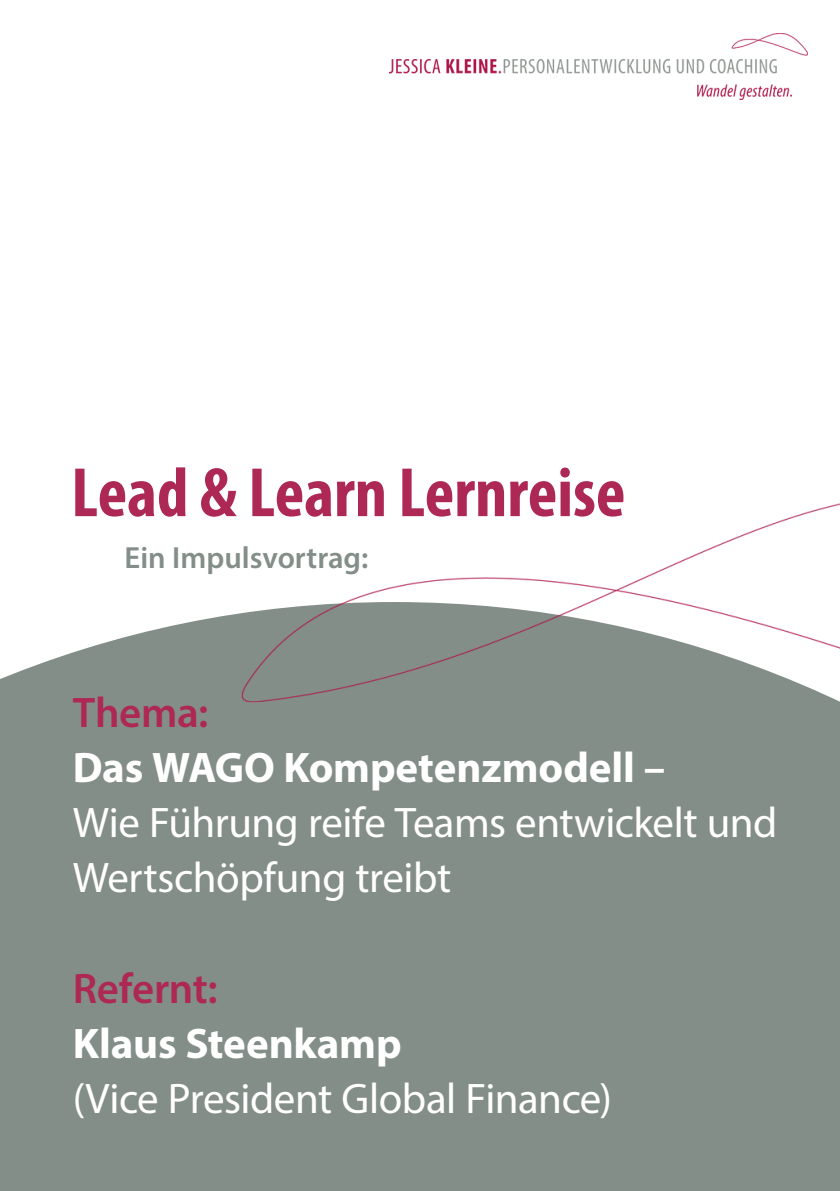
<style>
.page{position:relative;width:840px;height:1191px;background:#fff}
.page>*{position:absolute;margin:0;border:0;box-sizing:border-box;transform-origin:0 0}
.t1{font:700 condensed 70.4px "Myriad Pro";color:#ad2855}
.t2{font:42.8px/55.2px "Myriad Pro";letter-spacing:-.01em;color:#fff}
.t3{font:700 42.8px/55.2px "Myriad Pro";letter-spacing:-.005em;color:#fff}
.t4{font:600 30.6px "Myriad Pro";color:#848e89}
.s1{font-weight:600;color:#ad2855}
.s2{font-stretch:condensed}
.s3{font-weight:700}
</style>
<div class="page">
<img style="left:390px;top:34px;width:416px;height:66px">
<div style="left:0;top:613px;width:839px;height:578px;background:#848e89"></div>
<img style="left:238px;top:503px;width:601px;height:319px">
<p class="t1" style="left:71px;top:449px;width:555px">Lead &amp; Learn Lernreise</p>
<p class="t4" style="left:125px;top:538px;width:245px">Ein Impulsvortrag:</p>
<p class="t3" style="left:73px;top:683px;width:594px"><span class="s1">Thema:<br></span>Das WAGO Kompetenzmodell <span class="s2">–</span></p>
<p class="t2" style="left:73px;top:794px;width:705px">Wie Führung reife Teams entwickelt und<br>Wertschöpfung treibt</p>
<p class="t2" style="left:73px;top:960px;width:540px"><span class="s1">Refernt:<br></span><span class="s3">Klaus Steenkamp<br></span>(Vice President Global Finance)</p>
</div>
